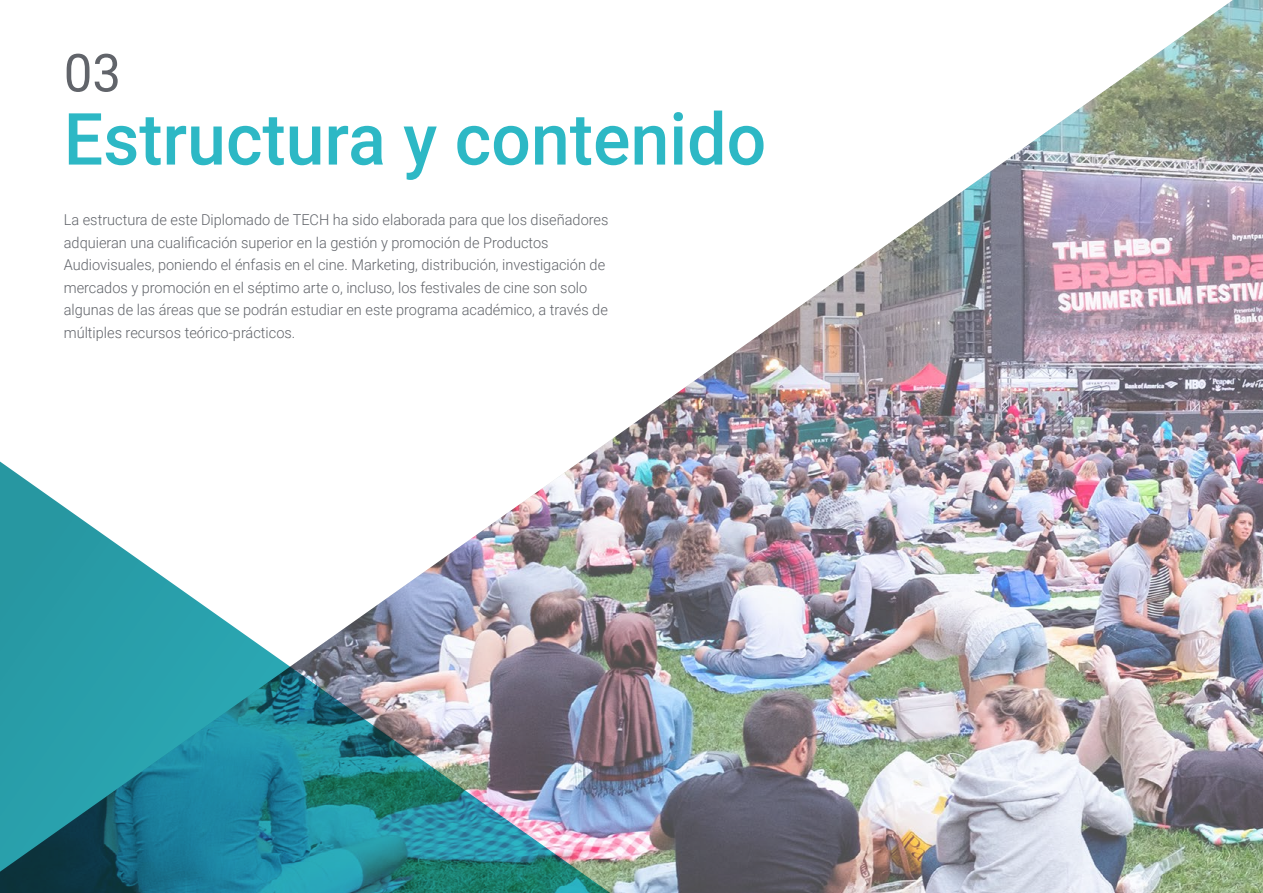
<style>
.page{position:relative;width:1263px;height:893px;background:#fff}
.page>*{position:absolute;margin:0;border:0;box-sizing:border-box;transform-origin:0 0}
.t1{font:500 72px "Roboto";color:#2db8c5}
.t2{font:52.5px "Roboto";color:#61646a}
.t3{font:300 15px/22.5px "Roboto";color:#61646a}
</style>
<div class="page">
<img style="left:602px;top:0;width:661px;height:893px">
<img style="left:0;top:446px;width:640px;height:447px">
<h2 class="t2" style="left:64px;top:36px;width:59px">03</h2>
<h1 class="t1" style="left:64px;top:89px;width:704px">Estructura y contenido</h1>
<p class="t3" style="left:64px;top:208px;width:546px">La estructura de este Diplomado de TECH ha sido elaborada para que los diseñadores adquieran una cualificación superior en la gestión y promoción de Productos Audiovisuales, poniendo el énfasis en el cine. Marketing, distribución, investigación de mercados y promoción en el séptimo arte o, incluso, los festivales de cine son solo algunas de las áreas que se podrán estudiar en este programa académico, a través de múltiples recursos teórico-prácticos.</p>
</div>
